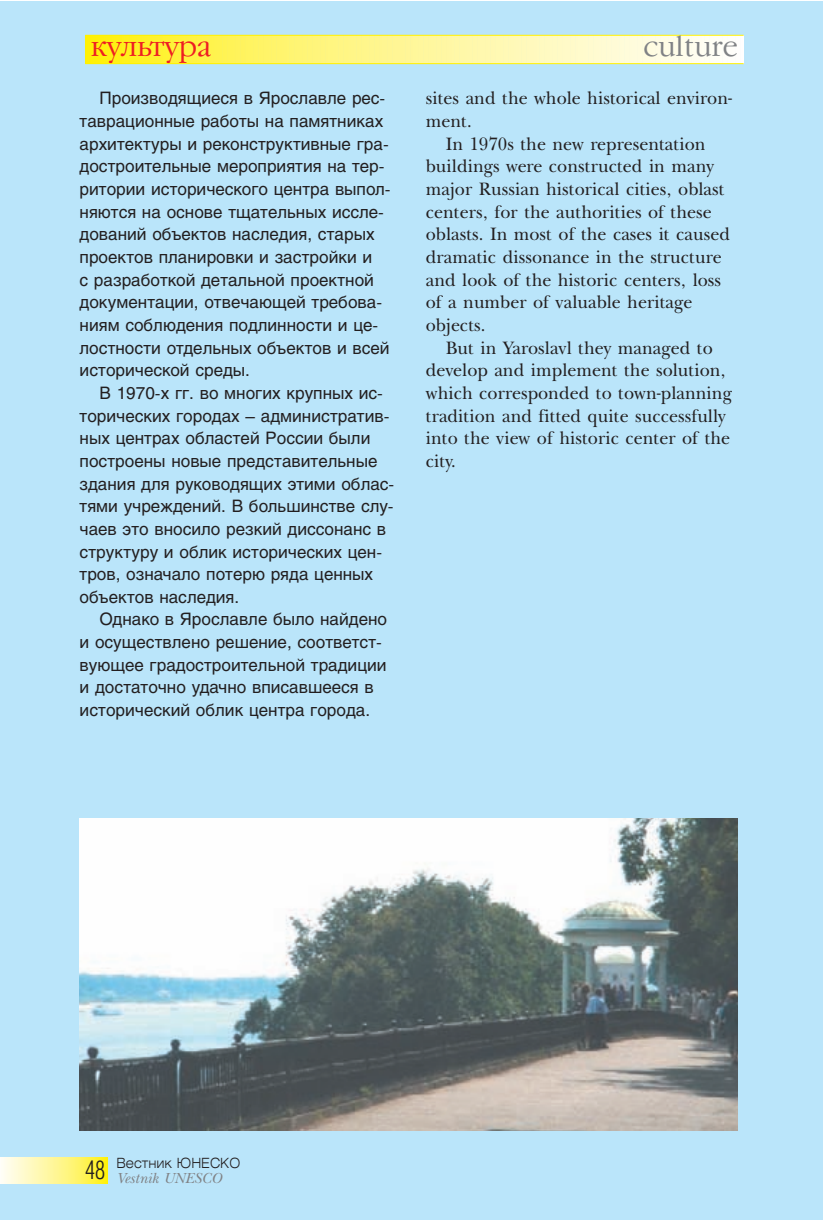
<style>
.page{position:relative;width:823px;height:1220px;background:#fff}
.page>*{position:absolute;margin:0;border:0;box-sizing:border-box;transform-origin:0 0}
.t1{font:300 28px "Garamond C";color:#ee1d23}
.t2{font:300 28px "Garamond C";color:#808285}
.t3{font:18.4px/22.6px "New Baskerville C";color:#231f20;scale:.96 1}
.t4{font:17px/22.6px "Helios";color:#231f20}
.t5{font:italic 15px "New Baskerville C";color:#808285}
.t6{font:300 14px "Helios Ext";color:#231f20;scale:.9 1}
.s1{font-family:"Helios Cond";font-size:26px}
</style>
<div class="page">
<div style="left:0;top:1px;width:822px;height:1218px;background:#bae5fa"></div>
<svg style="left:85px;top:35px;width:659px;height:29px;background:#fef792"></svg>
<hr style="left:85px;top:63px;width:658px;height:1px;background:#fff101">
<hr style="left:85px;top:35px;width:658px;height:1px;background:#fff101">
<svg style="left:0;top:1157px;width:108px;height:25px;background:#fff790"></svg>
<img style="left:80px;top:818px;width:657px;height:311px">
<h1 class="t1" style="left:91px;top:37px;width:122px">культура</h1>
<h1 class="t2" style="left:643px;top:37px;width:96px">culture</h1>
<p class="t4" style="left:79px;top:89px;width:312px;text-indent:20px">Производящиеся в Ярославле рес&shy;таврационные работы на памятниках архитектуры и реконструктивные гра&shy;достроительные мероприятия на тер&shy;ритории исторического центра выпол&shy;няются на основе тщательных иссле&shy;дований объектов наследия, старых проектов планировки и застройки и<br>с разработкой детальной проектной документации, отвечающей требова&shy;ниям соблюдения подлинности и це&shy;лостности отдельных объектов и всей исторической среды.</p>
<p class="t4" style="left:79px;top:383px;width:316px;text-indent:20px">В 1970-х гг. во многих крупных ис&shy;торических городах – административ&shy;ных центрах областей России были построены новые представительные здания для руководящих этими облас&shy;тями учреждений. В большинстве слу&shy;чаев это вносило резкий диссонанс в структуру и облик исторических цен&shy;тров, означало потерю ряда ценных объектов наследия.</p>
<p class="t4" style="left:79px;top:609px;width:309px;text-indent:20px">Однако в Ярославле было найдено и осуществлено решение, соответст&shy;вующее градостроительной традиции и достаточно удачно вписавшееся в исторический облик центра города.</p>
<p class="t3" style="left:425px;top:89px;width:320px">sites and the whole historical environ&shy;ment.</p>
<p class="t3" style="left:425px;top:135px;width:318px;text-indent:20px">In 1970s the new representation buildings were constructed in many major Russian historical cities, oblast centers, for the authorities of these oblasts. In most of the cases it caused dramatic dissonance in the structure and look of the historic centers, loss of a number of valuable heritage objects.</p>
<p class="t3" style="left:425px;top:338px;width:320px;text-indent:20px">But in Yaroslavl they managed to develop and implement the solution, which corresponded to town-planning tradition and fitted quite successfully into the view of historic center of the city.</p>
<p class="t6" style="left:85px;top:1157px;width:173px"><span class="s1">48</span> Вестник ЮНЕСКО</p>
<p class="t5" style="left:116px;top:1171px;width:107px">Vestnik UNESCO</p>
</div>
